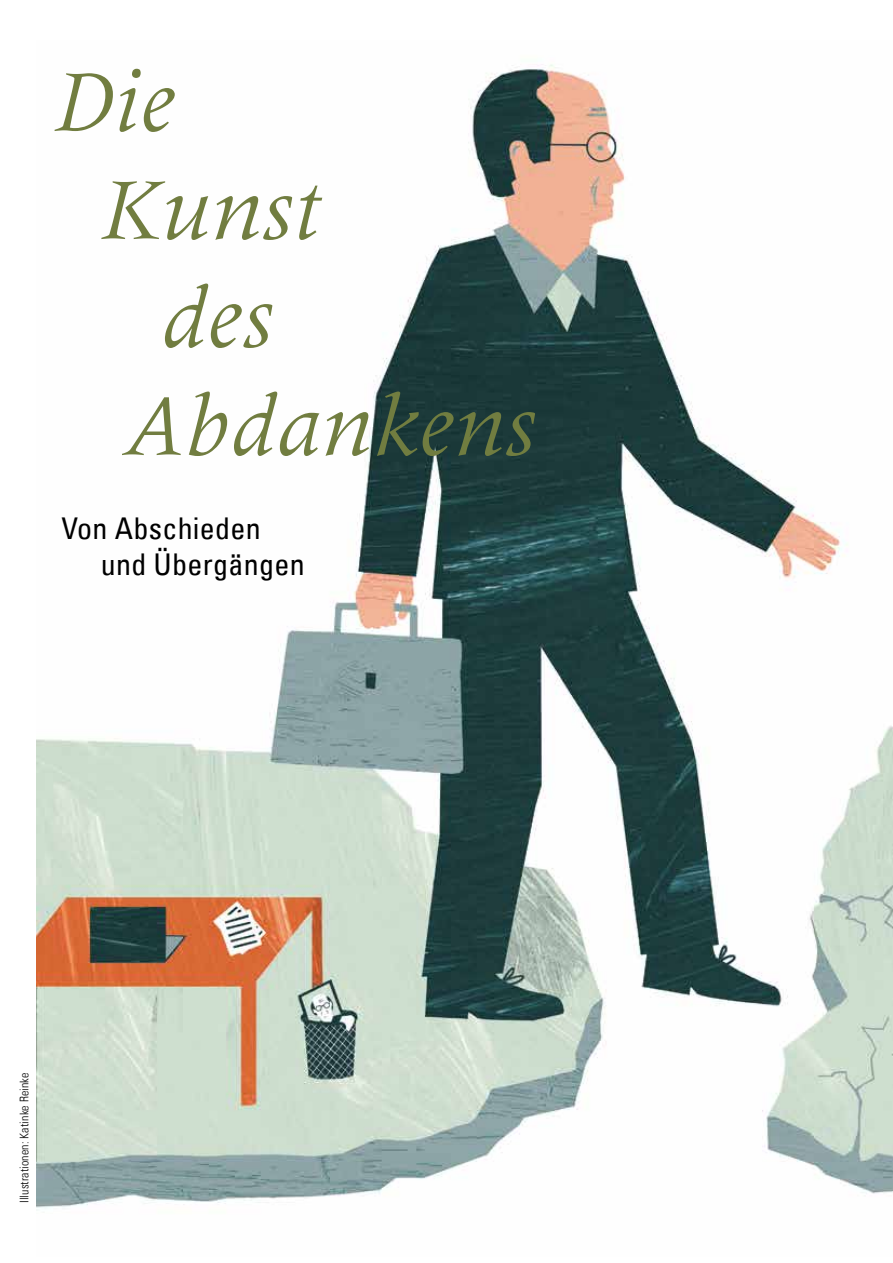
<style>
.page{position:relative;width:893px;height:1263px;background:#fff}
.page>*{position:absolute;margin:0;border:0;box-sizing:border-box;transform-origin:0 0}
.t1{font:italic 90px "Meridien Com";letter-spacing:.01em;color:#717d40}
.t2{font:condensed 30px/36px "Univers Com 57";letter-spacing:.01em;color:#000}
.t3{font:12px "Univers Com 47 Light Cond";letter-spacing:.01em;color:#000}
</style>
<div class="page">
<img style="left:36px;top:64px;width:857px;height:1146px">
<h1 class="t1" style="left:54px;top:48px;width:123px">Die</h1>
<h1 class="t1" style="left:101px;top:156px;width:220px">Kunst</h1>
<h1 class="t1" style="left:162px;top:264px;width:113px">des</h1>
<h1 class="t1" style="left:124px;top:372px;width:414px">Abdankens</h1>
<h2 class="t2" style="left:101px;top:510px;width:205px;text-indent:-39px">Von Abschieden und Übergängen</h2>
<p class="t3" style="left:17px;top:1203px;width:132px;rotate:-90deg">I llustrationen: Katinke Reinke</p>
</div>
